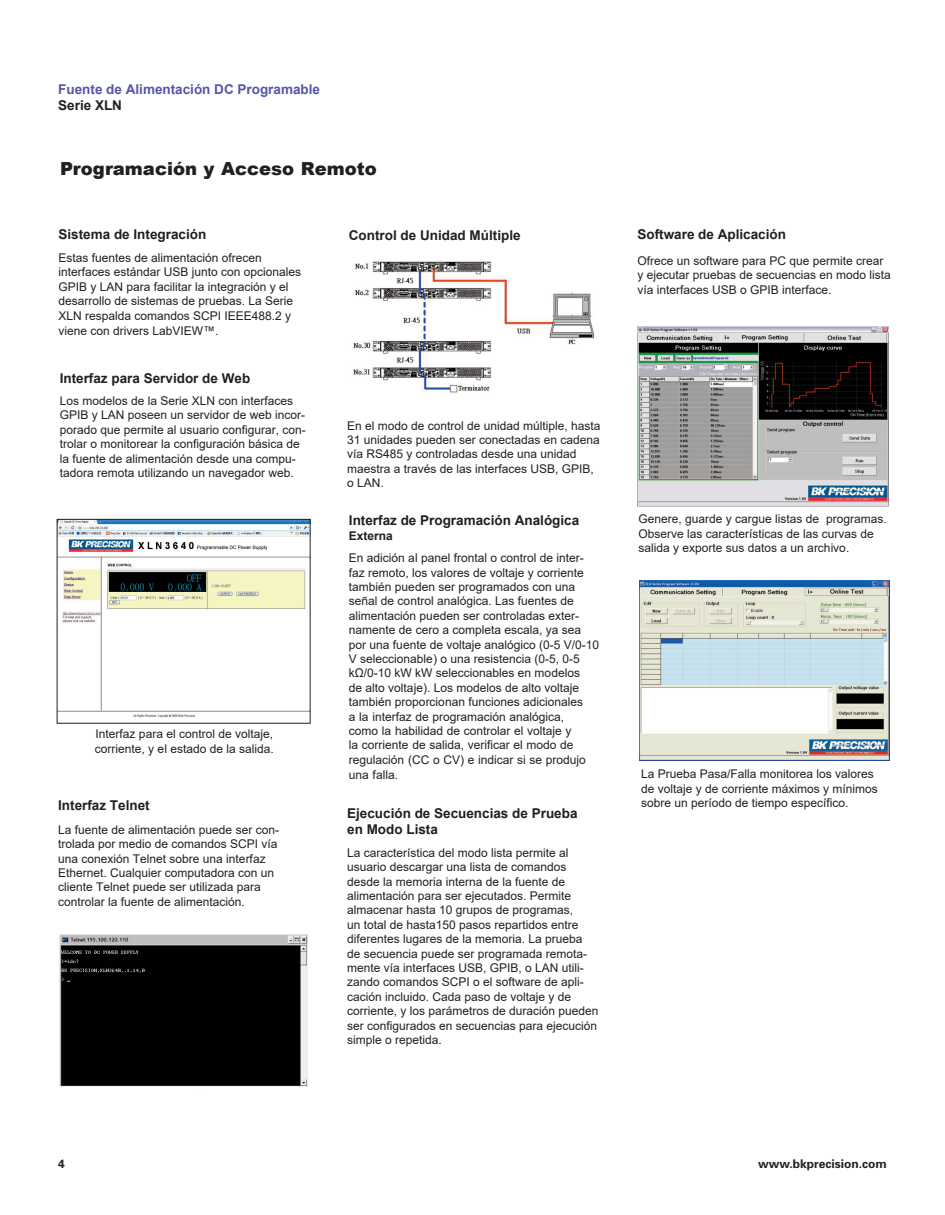
<style>
.page{position:relative;width:945px;height:1215px;background:#fff}
.page>*{position:absolute;margin:0;border:0;box-sizing:border-box;transform-origin:0 0}
.t1{font:900 18px "Arial";color:#231f20}
.t2{font:700 13.5px/16.2px "Arial";color:#231f20}
.t3{font:700 13.5px "Arial";color:#55a}
.t4{font:700 13.5px "Arial";color:#231f20}
.t5{font:12px/14.4px "Arial";color:#231f20}
.t6{font:12px/14.4px "Arial";color:#231f20}
.t7{font:700 12px "Univers";color:#231f20}
.t8{font:700 12px "Arial";color:#231f20}
</style>
<div class="page">
<img style="left:637px;top:326px;width:252px;height:180px">
<img style="left:639px;top:581px;width:250px;height:179px">
<img style="left:59px;top:521px;width:250px;height:197px">
<div style="left:57px;top:519px;width:254px;height:205px;border:1px solid #231f20"></div>
<img style="left:353px;top:261px;width:241px;height:132px">
<img style="left:59px;top:935px;width:249px;height:152px">
<p class="t3" style="left:58px;top:80px;width:263px">Fuente de Alimentación DC Programable</p>
<p class="t4" style="left:58px;top:96px;width:65px">Serie XLN</p>
<h1 class="t1" style="left:60px;top:155px;width:318px">Programación y Acceso Remoto</h1>
<p class="t2" style="left:58px;top:227px;width:149px">Sistema de Integración</p>
<p class="t5" style="left:58px;top:250px;width:244px">Estas fuentes de alimentación ofrecen interfaces estándar USB junto con opcionales GPIB y LAN para facilitar la integración y el desarrollo de sistemas de pruebas. La Serie XLN respalda comandos SCPI IEEE488.2 y</p>
<p class="t5" style="left:58px;top:324px;width:162px">viene con drivers LabVIEW™.</p>
<p class="t2" style="left:60px;top:370px;width:192px">Interfaz para Servidor de Web</p>
<p class="t5" style="left:60px;top:394px;width:248px">Los modelos de la Serie XLN con interfaces GPIB y LAN poseen un servidor de web incor&shy;porado que permite al usuario configurar, con&shy;trolar o monitorear la configuración básica de la fuente de alimentación desde una compu&shy;tadora remota utilizando un navegador web.</p>
<p class="t6" style="left:95px;top:727px;width:180px">Interfaz para el control de voltaje, corriente, y el estado de la salida.</p>
<p class="t2" style="left:58px;top:797px;width:93px">Interfaz Telnet</p>
<p class="t5" style="left:58px;top:822px;width:222px">La fuente de alimentación puede ser con&shy;trolada por medio de comandos SCPI vía una conexión Telnet sobre una interfaz Ethernet. Cualquier computadora con un cliente Telnet puede ser utilizada para controlar la fuente de alimentación.</p>
<p class="t2" style="left:349px;top:228px;width:173px">Control de Unidad Múltiple</p>
<p class="t5" style="left:347px;top:418px;width:255px">En el modo de control de unidad múltiple, hasta 31 unidades pueden ser conectadas en cadena vía RS485 y controladas desde una unidad maestra a través de las interfaces USB, GPIB, o LAN.</p>
<p class="t2" style="left:349px;top:513px;width:232px">Interfaz de Programación Analógica</p>
<p class="t8" style="left:349px;top:528px;width:46px">Externa</p>
<p class="t5" style="left:349px;top:551px;width:252px">En adición al panel frontal o control de inter&shy;faz remoto, los valores de voltaje y corriente también pueden ser programados con una señal de control analógica. Las fuentes de alimentación pueden ser controladas exter&shy;namente de cero a completa escala, ya sea por una fuente de voltaje analógico (0-5 V/0-10<br>V seleccionable) o una resistencia (0-5, 0-5 kΩ/0-10 kW kW seleccionables en modelos<br>de alto voltaje). Los modelos de alto voltaje también proporcionan funciones adicionales<br>a la interfaz de programación analógica,<br>como la habilidad de controlar el voltaje y<br>la corriente de salida, verificar el modo de regulación (CC o CV) e indicar si se produjo</p>
<p class="t5" style="left:349px;top:768px;width:51px">una falla.</p>
<p class="t2" style="left:347px;top:805px;width:232px">Ejecución de Secuencias de Prueba en Modo Lista</p>
<p class="t5" style="left:347px;top:845px;width:253px">La característica del modo lista permite al usuario descargar una lista de comandos desde la memoria interna de la fuente de alimentación para ser ejecutados. Permite almacenar hasta 10 grupos de programas,<br>un total de hasta150 pasos repartidos entre diferentes lugares de la memoria. La prueba de secuencia puede ser programada remota&shy;mente vía interfaces USB, GPIB, o LAN utili&shy;zando comandos SCPI o el software de apli&shy;cación incluido. Cada paso de voltaje y de corriente, y los parámetros de duración pueden ser configurados en secuencias para ejecución simple o repetida.</p>
<p class="t2" style="left:638px;top:227px;width:150px">Software de Aplicación</p>
<p class="t5" style="left:638px;top:253px;width:255px">Ofrece un software para PC que permite crear y ejecutar pruebas de secuencias en modo lista vía interfaces USB o GPIB interface.</p>
<p class="t5" style="left:639px;top:512px;width:250px">Genere, guarde y cargue listas de programas.<br>Observe las características de las curvas de salida y exporte sus datos a un archivo.</p>
<p class="t5" style="left:641px;top:767px;width:238px">La Prueba Pasa/Falla monitorea los valores de voltaje y de corriente máximos y mínimos sobre un período de tiempo específico.</p>
<p class="t7" style="left:58px;top:1159px;width:8px">4</p>
<p class="t7" style="left:758px;top:1159px;width:130px">www.bkprecision.com</p>
</div>
